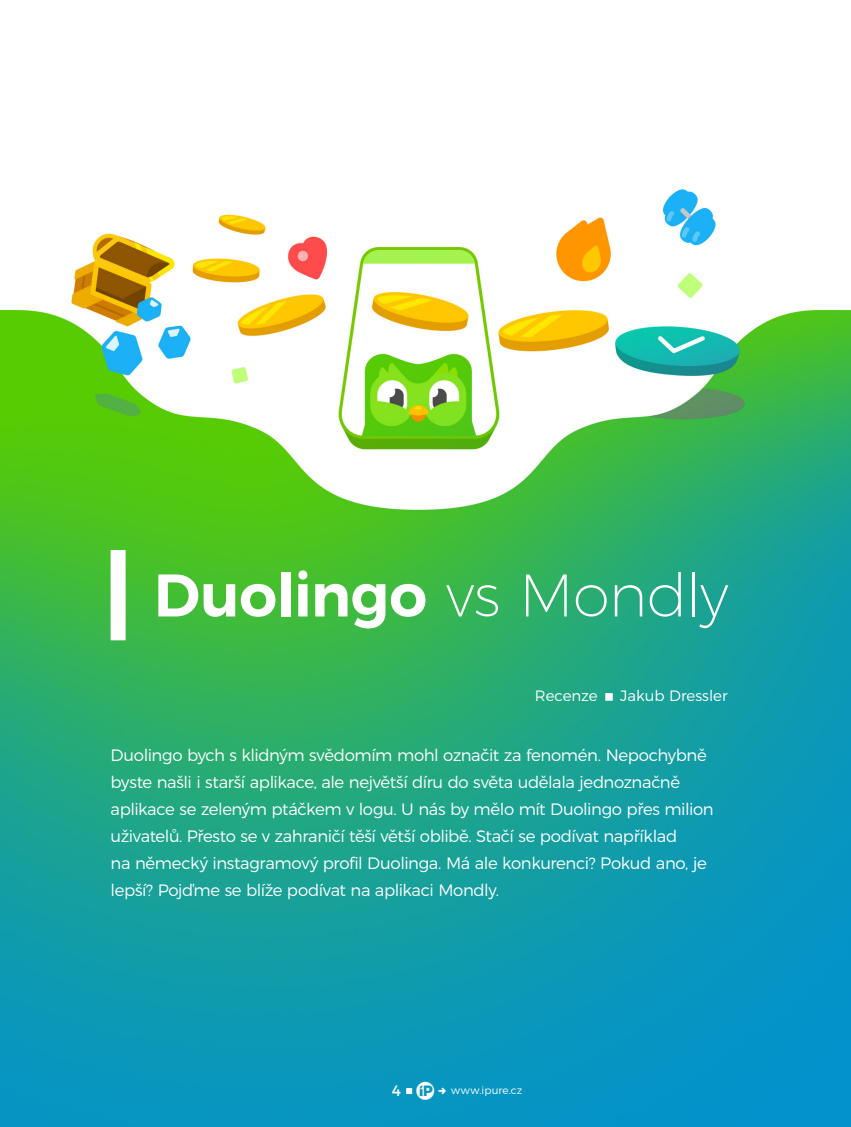
<style>
.page{position:relative;width:851px;height:1127px;background:#fff}
.page>*{position:absolute;margin:0;border:0;box-sizing:border-box;transform-origin:0 0}
.t1{font:600 60px "Montserrat";letter-spacing:-.01em;color:#fff}
.t2{font:300 16.5px/27px "Montserrat";letter-spacing:-.025em;color:#fff}
.t3{font:300 15px "Montserrat";color:#fff}
.t4{font:15px "Montserrat";color:#fff}
.t5{font:300 10.5px "Montserrat";letter-spacing:.01em;color:#fff}
.s1{font-weight:200}
.s2{font-family:"i Pure";font-size:25.5px}
</style>
<div class="page">
<img style="left:0;top:189px;width:850px;height:938px">
<div style="left:605px;top:693px;width:7px;height:8px;background:#fff"></div>
<svg style="left:406px;top:1088px;width:6px;height:6px"></svg>
<div style="left:111px;top:550px;width:15px;height:90px;background:#fff"></div>
<svg style="left:438px;top:1088px;width:8px;height:6px"></svg>
<h1 class="t1" style="left:154px;top:546px;width:576px">Duolingo <span class="s1">vs Mondly</span></h1>
<p class="t3" style="left:535px;top:684px;width:64px">Recenze</p>
<p class="t3" style="left:620px;top:684px;width:109px">Jakub Dressler</p>
<p class="t2" style="left:111px;top:741px;width:604px">Duolingo bych s klidným svědomím mohl označit za fenomén. Nepochybně byste našli i starší aplikace, ale největší díru do světa udělala jednoznačně aplikace se zeleným ptáčkem v logu. U nás by mělo mít Duolingo přes milion uživatelů. Přesto se v zahraničí těší větší oblibě. Stačí se podívat například<br>na německý instagramový profil Duolinga. Má ale konkurenci? Pokud ano, je lepší? Pojďme se blíže podívat na aplikaci Mondly.</p>
<p class="t4" style="left:392px;top:1079px;width:43px">4 <span class="s2">C</span></p>
<p class="t5" style="left:451px;top:1082px;width:73px">www.ipure.cz</p>
</div>
